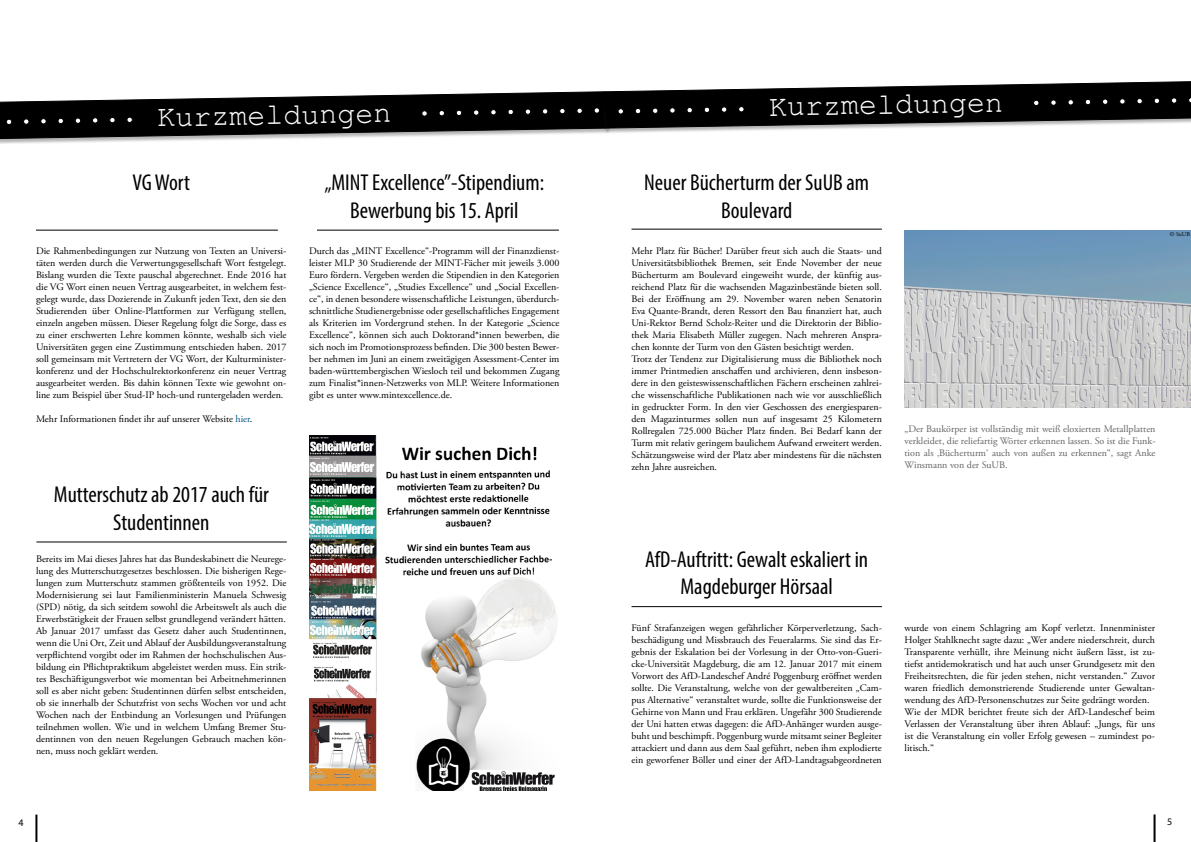
<style>
.page{position:relative;width:1191px;height:842px;background:#fff}
.page>*{position:absolute;margin:0;border:0;box-sizing:border-box;transform-origin:0 0}
.t1{font:30px "Courier New";color:#fff}
.t2{font:condensed 23px/27.6px "Myriad Pro";color:#000;text-align:center}
.t3{font:10px/12px "Adobe Garamond Pro";color:#000;text-align:justify}
.t4{font:10px/12px "Adobe Garamond Pro";color:#636466;text-align:justify}
.t5{font:10px "Myriad Pro";color:#000}
.t6{font:6px "Adobe Garamond Pro";color:#000}
.s1{color:#005585}
</style>
<div class="page">
<div style="left:0;top:91px;width:610px;height:53px;background:#000;opacity:.3"></div>
<hr style="left:35px;top:814px;width:2px;height:28px;background:#000">
<svg style="left:0;top:81px;width:1191px;height:59px"></svg>
<hr style="left:1153px;top:814px;width:2px;height:28px;background:#000">
<hr style="left:36px;top:230px;width:242px;height:1px;background:#000">
<hr style="left:317px;top:230px;width:242px;height:1px;background:#000">
<hr style="left:631px;top:229px;width:251px;height:1px;background:#000">
<hr style="left:36px;top:541px;width:251px;height:1px;background:#000">
<img style="left:904px;top:231px;width:287px;height:177px">
<hr style="left:631px;top:606px;width:251px;height:1px;background:#000">
<img style="left:309px;top:435px;width:248px;height:356px">
<h1 class="t1" style="left:157px;top:98px;width:235px;rotate:-1deg">Kurzmeldungen</h1>
<h2 class="t2" style="left:132px;top:168px;width:59px">VG Wort</h2>
<h2 class="t2" style="left:324px;top:168px;width:221px">„MINT Excellence”-Stipendium:<br>Bewerbung bis 15. April</h2>
<p class="t3" style="left:36px;top:246px;width:252px">Die Rahmenbedingungen zur Nutzung von Texten an Universi&shy;täten werden durch die Verwertungsgesellschaft Wort festgelegt.<br>Bislang wurden die Texte pauschal abgerechnet. Ende 2016 hat die VG Wort einen neuen Vertrag ausgearbeitet, in welchem fest&shy;gelegt wurde, dass Dozierende in Zukunft jeden Text, den sie den Studierenden über Online-Plattformen zur Verfügung stellen, einzeln angeben müssen. Dieser Regelung folgt die Sorge, dass es zu einer erschwerten Lehre kommen könnte, weshalb sich viele Universitäten gegen eine Zustimmung entschieden haben. 2017 soll gemeinsam mit Vertretern der VG Wort, der Kulturminister&shy;konferenz und der Hochschulrektorkonferenz ein neuer Vertrag ausgearbeitet werden. Bis dahin können Texte wie gewohnt on&shy;line zum Beispiel über Stud-IP hoch-und runtergeladen werden.</p>
<p class="t3" style="left:36px;top:414px;width:218px">Mehr Informationen findet ihr auf unserer Website <span class="s1">hier</span>.</p>
<p class="t3" style="left:309px;top:246px;width:252px">Durch das „MINT Excellence“-Programm will der Finanzdienst&shy;leister MLP 30 Studierende der MINT-Fächer mit jeweils 3.000<br>Euro fördern. Vergeben werden die Stipendien in den Kategorien „Science Excellence“, „Studies Excellence“ und „Social Excellen&shy;ce“, in denen besondere wissenschaftliche Leistungen, überdurch&shy;schnittliche Studienergebnisse oder gesellschaftliches Engagement als Kriterien im Vordergrund stehen. In der Kategorie „Science Excellence“, können sich auch Doktorand*innen bewerben, die sich noch im Promotionsprozess befinden. Die 300 besten Bewer&shy;ber nehmen im Juni an einem zweitägigen Assessment-Center im baden-württembergischen Wiesloch teil und bekommen Zugang zum Finalist*innen-Netzwerks von MLP. Weitere Informationen gibt es unter www.mintexcellence.de.</p>
<h2 class="t2" style="left:54px;top:480px;width:216px">Mutterschutz ab 2017 auch für<br>Studentinnen</h2>
<p class="t3" style="left:36px;top:553px;width:252px">Bereits im Mai dieses Jahres hat das Bundeskabinett die Neurege&shy;lung des Mutterschutzgesetzes beschlossen. Die bisherigen Rege&shy;lungen zum Mutterschutz stammen größtenteils von 1952. Die Modernisierung sei laut Familienministerin Manuela Schwesig (SPD) nötig, da sich seitdem sowohl die Arbeitswelt als auch die Erwerbstätigkeit der Frauen selbst grundlegend verändert hätten.<br>Ab Januar 2017 umfasst das Gesetz daher auch Studentinnen, wenn die Uni Ort, Zeit und Ablauf der Ausbildungsveranstaltung verpflichtend vorgibt oder im Rahmen der hochschulischen Aus&shy;bildung ein Pflichtpraktikum abgeleistet werden muss. Ein strik&shy;tes Beschäftigungsverbot wie momentan bei Arbeitnehmerinnen soll es aber nicht geben: Studentinnen dürfen selbst entscheiden, ob sie innerhalb der Schutzfrist von sechs Wochen vor und acht Wochen nach der Entbindung an Vorlesungen und Prüfungen teilnehmen wollen. Wie und in welchem Umfang Bremer Stu&shy;dentinnen von den neuen Regelungen Gebrauch machen kön&shy;nen, muss noch geklärt werden.</p>
<p class="t5" style="left:19px;top:816px;width:7px">4</p>
<h1 class="t1" style="left:768px;top:88px;width:235px;rotate:-1deg">Kurzmeldungen</h1>
<h2 class="t2" style="left:644px;top:168px;width:226px">Neuer Bücherturm der SuUB am<br>Boulevard</h2>
<p class="t3" style="left:631px;top:246px;width:252px;text-align:left">Mehr Platz für Bücher! Darüber freut sich auch die Staats- und Universitätsbibliothek Bremen, seit Ende November der neue Bücherturm am Boulevard eingeweiht wurde, der künftig aus&shy;reichend Platz für die wachsenden Magazinbestände bieten soll.<br>Bei der Eröffnung am 29. November waren neben Senatorin Eva Quante-Brandt, deren Ressort den Bau finanziert hat, auch Uni-Rektor Bernd Scholz-Reiter und die Direktorin der Biblio&shy;thek Maria Elisabeth Müller zugegen. Nach mehreren Anspra&shy;chen konnte der Turm von den Gästen besichtigt werden.<br>Trotz der Tendenz zur Digitalisierung muss die Bibliothek noch immer Printmedien anschaffen und archivieren, denn insbeson&shy;dere in den geisteswissenschaftlichen Fächern erscheinen zahlrei&shy;che wissenschaftliche Publikationen nach wie vor ausschließlich in gedruckter Form. In den vier Geschossen des energiesparen&shy;den Magazinturmes sollen nun auf insgesamt 25 Kilometern Rollregalen 725.000 Bücher Platz finden. Bei Bedarf kann der Turm mit relativ geringem baulichem Aufwand erweitert werden.<br>Schätzungsweise wird der Platz aber mindestens für die nächsten zehn Jahre ausreichen.</p>
<p class="t6" style="left:1169px;top:231px;width:22px">© SuUB</p>
<p class="t4" style="left:904px;top:423px;width:252px">„Der Baukörper ist vollständig mit weiß eloxierten Metallplatten verkleidet, die reliefartig Wörter erkennen lassen. So ist die Funk&shy;tion als ‚Bücherturm‘ auch von außen zu erkennen“, sagt Anke Winsmann von der SuUB.</p>
<h2 class="t2" style="left:645px;top:545px;width:224px">AfD-Auftritt: Gewalt eskaliert in<br>Magdeburger Hörsaal</h2>
<p class="t3" style="left:631px;top:622px;width:252px">Fünf Strafanzeigen wegen gefährlicher Körperverletzung, Sach&shy;beschädigung und Missbrauch des Feueralarms. Sie sind das Er&shy;gebnis der Eskalation bei der Vorlesung in der Otto-von-Gueri&shy;cke-Universität Magdeburg, die am 12. Januar 2017 mit einem Vorwort des AfD-Landeschef André Poggenburg eröffnet werden sollte. Die Veranstaltung, welche von der gewaltbereiten „Cam&shy;pus Alternative“ veranstaltet wurde, sollte die Funktionsweise der Gehirne von Mann und Frau erklären. Ungefähr 300 Studierende der Uni hatten etwas dagegen: die AfD-Anhänger wurden ausge&shy;buht und beschimpft. Poggenburg wurde mitsamt seiner Begleiter attackiert und dann aus dem Saal geführt, neben ihm explodierte ein geworfener Böller und einer der AfD-Landtagsabgeordneten</p>
<p class="t3" style="left:904px;top:622px;width:252px;text-align:left">wurde von einem Schlagring am Kopf verletzt. Innenminister Holger Stahlknecht sagte dazu: „Wer andere niederschreit, durch Transparente verhüllt, ihre Meinung nicht äußern lässt, ist zu&shy;tiefst antidemokratisch und hat auch unser Grundgesetz mit den Freiheitsrechten, die für jeden stehen, nicht verstanden.“ Zuvor waren friedlich demonstrierende Studierende unter Gewaltan&shy;wendung des AfD-Personenschutzes zur Seite gedrängt worden.<br>Wie der MDR berichtet freute sich der AfD-Landeschef beim Verlassen der Veranstaltung über ihren Ablauf: „Jungs, für uns ist die Veranstaltung ein voller Erfolg gewesen – zumindest po&shy;litisch.“</p>
<p class="t5" style="left:1167px;top:816px;width:7px">5</p>
</div>
